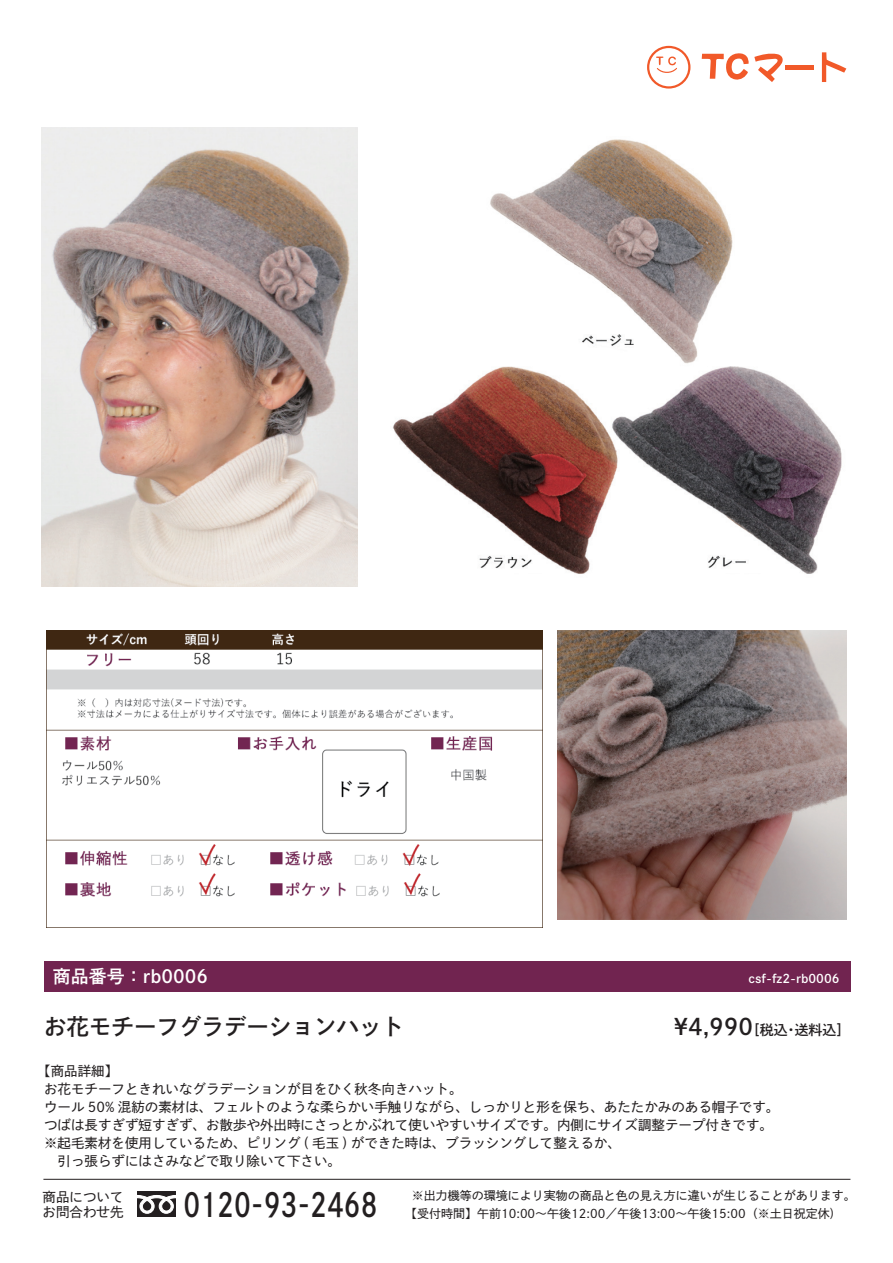
<style>
.page{position:relative;width:893px;height:1263px;background:#fff}
.page>*{position:absolute;margin:0;border:0;box-sizing:border-box;transform-origin:0 0}
.t1{font:32.55px "DNP Shuei Go Kin Std B";color:#231f20;scale:.8 1}
.t2{font:22.5px "DNP Shuei Go Kin Std B";color:#231f20}
.t3{font:18px "DNP Shuei Go Kin Std B";color:#fff}
.t4{font:13.95px "DNP Shuei Go Kin Std B";color:#231f20}
.t5{font:13.5px/18px "DNP Shuei Go Kin Std M";color:#231f20}
.t6{font:12px "DNP Shuei Go Kin Std M";color:#231f20}
.t7{font:12px "DNP Shuei Go Kin Std B";color:#fff}
.s1{font-size:22.5px}
</style>
<div class="page">
<img style="left:393px;top:139px;width:449px;height:435px">
<img style="left:557px;top:630px;width:289px;height:289px">
<img style="left:46px;top:630px;width:496px;height:297px">
<img style="left:41px;top:128px;width:317px;height:458px">
<div style="left:44px;top:961px;width:806px;height:31px;background:#712450"></div>
<div style="left:137px;top:1191px;width:39px;height:26px;background:#231f20"></div>
<svg style="left:137px;top:1195px;width:39px;height:19px"></svg>
<hr style="left:43px;top:1179px;width:807px;height:1px;background:#231f20">
<svg style="left:822px;top:52px;width:24px;height:30px"></svg>
<svg style="left:702px;top:53px;width:81px;height:29px"></svg>
<div style="left:785px;top:65px;width:28px;height:5px;background:#f15929"></div>
<svg style="left:647px;top:46px;width:43px;height:43px"></svg>
<div style="left:649px;top:48px;width:39px;height:38px;background:#fff;border-radius:50%"></div>
<svg style="left:656px;top:56px;width:21px;height:17px"></svg>
<h3 class="t3" style="left:53px;top:964px;width:157px">商品番号：rb0006</h3>
<p class="t7" style="left:748px;top:970px;width:93px">csf-fz2-rb0006</p>
<h2 class="t2" style="left:44px;top:1011px;width:362px">お花モチーフグラデーションハット</h2>
<p class="t4" style="left:674px;top:1020px;width:178px"><span class="s1">¥4,990</span>［税込・送料込］</p>
<p class="t5" style="left:44px;top:1062px;width:737px;text-indent:-7px">【商品詳細】<br>お花モチーフときれいなグラデーションが目をひく秋冬向きハット。<br>ウール 50% 混紡の素材は、フェルトのような柔らかい手触りながら、しっかりと形を保ち、あたたかみのある帽子です。つばは長すぎず短すぎず、お散歩や外出時にさっとかぶれて使いやすいサイズです。内側にサイズ調整テープ付きです。※起毛素材を使用しているため、ピリング ( 毛玉 ) ができた時は、ブラッシングして整えるか、<br>　引っ張らずにはさみなどで取り除いて下さい。</p>
<p class="t5" style="left:43px;top:1189px;width:82px;line-height:15px">商品についてお問合わせ先</p>
<h1 class="t1" style="left:184px;top:1182px;width:244px">0120-93-2468</h1>
<p class="t6" style="left:412px;top:1188px;width:445px">※出力機等の環境により実物の商品と色の見え方に違いが生じることがあります。</p>
<p class="t6" style="left:411px;top:1205px;width:436px">【受付時間】午前10:00～午後12:00／午後13:00～午後15:00（※土日祝定休)　</p>
</div>
